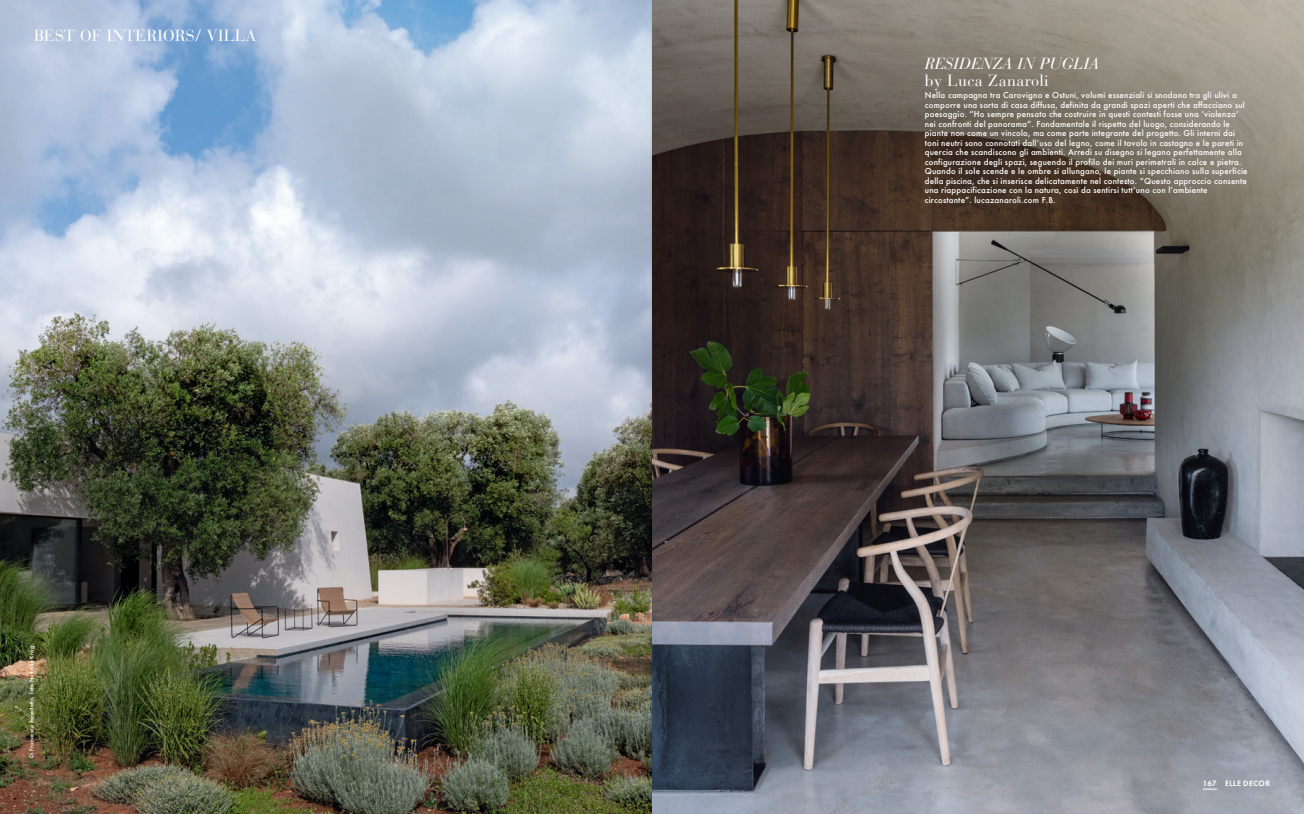
<style>
.page{position:relative;width:1304px;height:814px;background:#fff}
.page>*{position:absolute;margin:0;border:0;box-sizing:border-box;transform-origin:0 0}
.t1{font:16px "Bauer Bodoni";letter-spacing:.02em;color:#fff}
.t2{font:italic 16px "Bauer Bodoni";letter-spacing:.02em;color:#fff}
.t3{font:500 9px/9.5px "Elle Gabor Std";letter-spacing:.02em;color:#fff}
.t4{font:600 8px "Elle Gabor Std";letter-spacing:.045em;color:#fff}
.t5{font:500 6px "Elle Gabor Std";letter-spacing:.03em;color:#fff}
</style>
<div class="page">
<img style="left:0;top:0;width:1304px;height:814px">
<svg style="left:1203px;top:788px;width:14px;height:1px"></svg>
<h1 class="t1" style="left:34px;top:26px;width:224px">BEST OF INTERIORS/ VILLA</h1>
<p class="t5" style="left:28px;top:758px;width:113px;rotate:-90deg">Di Francesca Benedetto, foto Nathalie Krag</p>
<h1 class="t2" style="left:925px;top:54px;width:176px">RESIDENZA IN PUGLIA</h1>
<h1 class="t1" style="left:925px;top:71px;width:125px">by Luca Zanaroli</h1>
<p class="t3" style="left:925px;top:90px;width:324px">Nella campagna tra Carovigno e Ostuni, volumi essenziali si snodano tra gli ulivi a comporre una sorta di casa diffusa, definita da grandi spazi aperti che affacciano sul paesaggio. “Ho sempre pensato che costruire in questi contesti fosse una ‘violenza’ nei confronti del panorama”. Fondamentale il rispetto del luogo, considerando le piante non come un vincolo, ma come parte integrante del progetto. Gli interni dai toni neutri sono connotati dall’uso del legno, come il tavolo in castagno e le pareti in quercia che scandiscono gli ambienti. Arredi su disegno si legano perfettamente alla configurazione degli spazi, seguendo il profilo dei muri perimetrali in calce e pietra.<br>Quando il sole scende e le ombre si allungano, le piante si specchiano sulla superficie della piscina, che si inserisce delicatamente nel contesto. “Questo approccio consente una riappacificazione con la natura, così da sentirsi tutt’uno con l’ambiente circostante”. lucazanaroli.com F.B.</p>
<p class="t4" style="left:1203px;top:778px;width:68px">167 ELLE DECOR</p>
</div>
